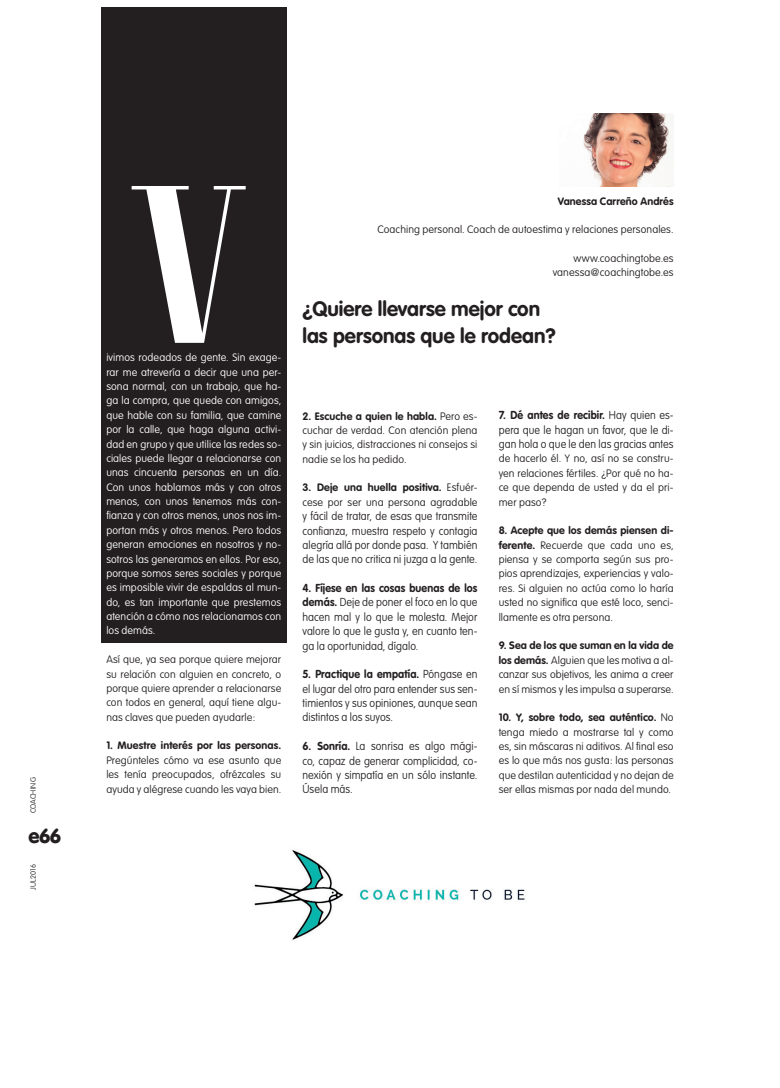
<style>
.page{position:relative;width:780px;height:1088px;background:#fff}
.page>*{position:absolute;margin:0;border:0;box-sizing:border-box;transform-origin:0 0}
.t1{font:220px "Pitch Display";color:#fff}
.t2{font:700 20.62px "VAG Rounded";color:#231f20}
.t3{font:900 20px "VAG Rounded";color:#231f20}
.t4{font:100 11.38px/14.4px "VAG Rounded";letter-spacing:.005em;color:#231f20;text-align:justify;scale:.93 1}
.t5{font:100 10.62px/14.4px "VAG Rounded";letter-spacing:.01em;color:#231f20;text-align:justify}
.t6{font:100 10.62px/14.4px "VAG Rounded";letter-spacing:.01em;color:#fff;text-align:justify}
.t7{font:700 10.62px "VAG Rounded";letter-spacing:.01em;color:#231f20}
.t8{font:100 7.5px "VAG Rounded";letter-spacing:.015em;color:#231f20}
.s1{font-weight:700}
</style>
<div class="page">
<img style="left:254px;top:850px;width:272px;height:90px">
<div style="left:101px;top:7px;width:185px;height:635px;background:#231f20"></div>
<img style="left:583px;top:113px;width:90px;height:73px">
<p class="t8" style="left:29px;top:813px;width:37px;rotate:-90deg">COACHING</p>
<h3 class="t3" style="left:28px;top:824px;width:34px">e66</h3>
<p class="t8" style="left:29px;top:890px;width:27px;rotate:-90deg">JUL2016</p>
<h1 class="t1" style="left:134px;top:140px;width:111px">V</h1>
<p class="t6" style="left:106px;top:351px;width:176px">ivimos rodeados de gente. Sin exage&shy;rar me atrevería a decir que una per&shy;sona normal, con un trabajo, que ha&shy;ga la compra, que quede con amigos, que hable con su familia, que camine por la calle, que haga alguna activi&shy;dad en grupo y que utilice las redes so&shy;ciales puede llegar a relacionarse con unas cincuenta personas en un día.<br>Con unos hablamos más y con otros menos, con unos tenemos más con&shy;fianza y con otros menos, unos nos im&shy;portan más y otros menos. Pero todos generan emociones en nosotros y no&shy;sotros las generamos en ellos. Por eso, porque somos seres sociales y porque es imposible vivir de espaldas al mun&shy;do, es tan importante que prestemos atención a cómo nos relacionamos con los demás.</p>
<p class="t5" style="left:106px;top:653px;width:176px">Así que, ya sea porque quiere mejorar su relación con alguien en concreto, o porque quiere aprender a relacionarse con todos en general, aquí tiene algu&shy;nas claves que pueden ayudarle:</p>
<p class="t7" style="left:106px;top:739px;width:176px">1. Muestre interés por las personas.</p>
<p class="t5" style="left:106px;top:753px;width:176px">Pregúnteles cómo va ese asunto que les tenía preocupados, ofrézcales su ayuda y alégrese cuando les vaya bien.</p>
<p class="t7" style="left:557px;top:195px;width:117px">Vanessa Carreño Andrés</p>
<p class="t5" style="left:377px;top:223px;width:298px">Coaching personal. Coach de autoestima y relaciones personales.</p>
<p class="t5" style="left:552px;top:251px;width:122px;text-align:right">www.coachingtobe.es vanessa@coachingtobe.es</p>
<h2 class="t2" style="left:302px;top:297px;width:239px">¿Quiere llevarse mejor con</h2>
<h2 class="t2" style="left:302px;top:323px;width:254px">las personas que le rodean?</h2>
<p class="t5" style="left:302px;top:409px;width:176px"><span class="s1">2. Escuche a quien le habla.</span> Pero es&shy;cuchar de verdad. Con atención plena y sin juicios, distracciones ni consejos si nadie se los ha pedido.</p>
<p class="t5" style="left:302px;top:481px;width:176px"><span class="s1">3. Deje una huella positiva.</span> Esfuér&shy;cese por ser una persona agradable</p>
<p class="t4" style="left:302px;top:509px;width:189px">y fácil de tratar, de esas que transmite confianza, muestra respeto y contagia alegría allá por donde pasa. Y también de las que no critica ni juzga a la gente.</p>
<p class="t4" style="left:302px;top:581px;width:189px"><span class="s1">4. Fíjese en las cosas buenas de los demás.</span> Deje de poner el foco en lo que hacen mal y lo que le molesta. Mejor valore lo que le gusta y, en cuanto ten&shy;ga la oportunidad, dígalo.</p>
<p class="t4" style="left:302px;top:667px;width:189px"><span class="s1">5. Practique la empatía.</span> Póngase en el lugar del otro para entender sus sen&shy;timientos y sus opiniones, aunque sean distintos a los suyos.</p>
<p class="t4" style="left:302px;top:739px;width:189px"><span class="s1">6. Sonría.</span> La sonrisa es algo mági&shy;co, capaz de generar complicidad, co&shy;nexión y simpatía en un sólo instante.<br>Úsela más.</p>
<p class="t4" style="left:498px;top:408px;width:189px"><span class="s1">7. Dé antes de recibir.</span> Hay quien es&shy;pera que le hagan un favor, que le di&shy;gan hola o que le den las gracias antes</p>
<p class="t5" style="left:498px;top:452px;width:176px">de hacerlo él. Y no, así no se constru&shy;yen relaciones fértiles. ¿Por qué no ha&shy;ce que dependa de usted y da el pri&shy;mer paso?</p>
<p class="t5" style="left:498px;top:524px;width:176px"><span class="s1">8. Acepte que los demás piensen di&shy;ferente.</span> Recuerde que cada uno es, piensa y se comporta según sus pro&shy;pios aprendizajes, experiencias y valo&shy;res. Si alguien no actúa como lo haría usted no significa que esté loco, senci&shy;llamente es otra persona.</p>
<p class="t5" style="left:498px;top:639px;width:176px"><span class="s1">9. Sea de los que suman en la vida de los demás.</span> Alguien que les motiva a al&shy;canzar sus objetivos, les anima a creer en sí mismos y les impulsa a superarse.</p>
<p class="t5" style="left:498px;top:711px;width:176px"><span class="s1">10. Y, sobre todo, sea auténtico.</span> No tenga miedo a mostrarse tal y como es, sin máscaras ni aditivos. Al final eso es lo que más nos gusta: las personas que destilan autenticidad y no dejan de ser ellas mismas por nada del mundo.</p>
</div>
